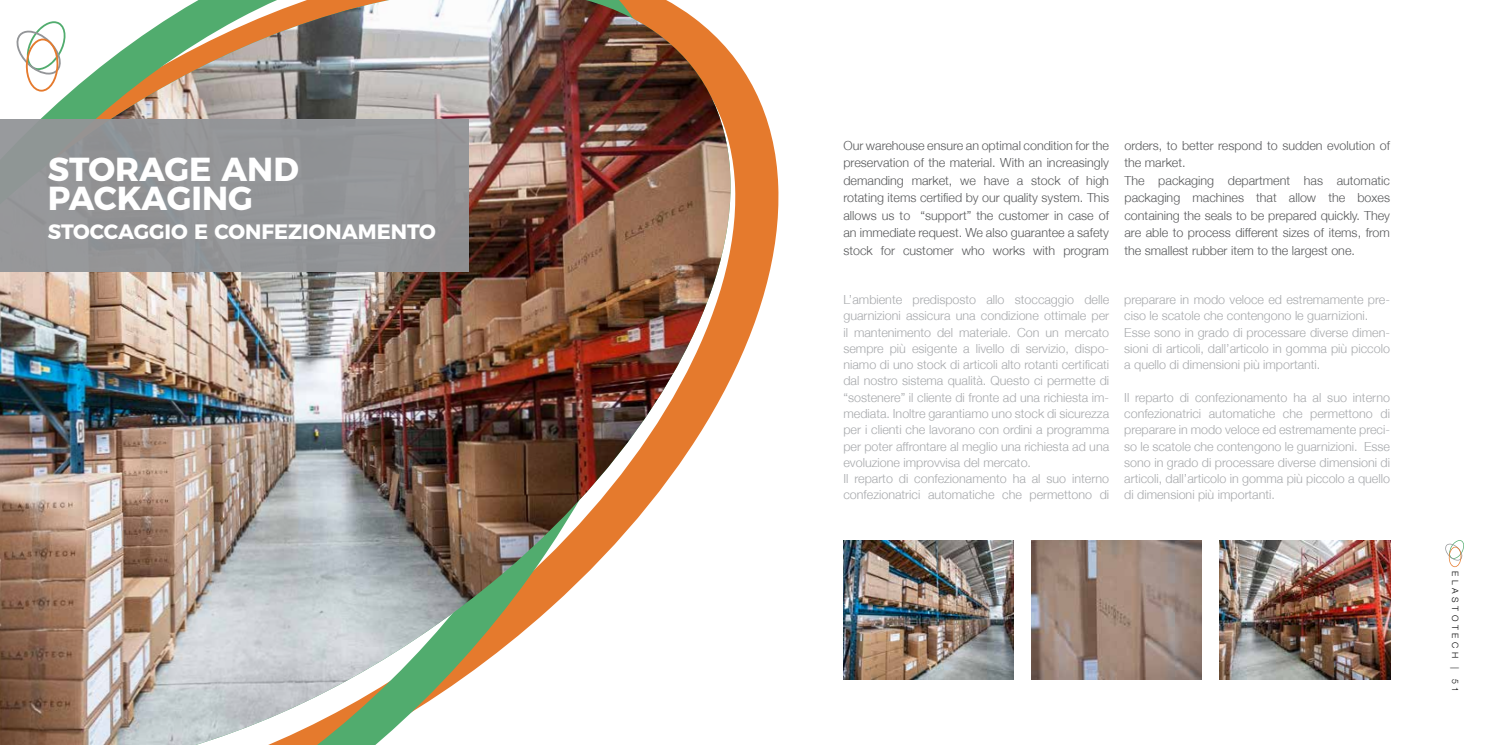
<style>
.page{position:relative;width:1489px;height:745px;background:#fff}
.page>*{position:absolute;margin:0;border:0;box-sizing:border-box;transform-origin:0 0}
.t1{font:700 33.25px/28.4px "Montserrat";color:#fff}
.t2{font:700 20.75px "Montserrat";color:#fff}
.t3{font:300 12.5px/16.2px "Helvetica Neue";color:#a7a9ac}
.t4{font:300 12.5px/17.5px "Helvetica Neue";color:#58595b;text-align:justify}
.t5{font:300 8.75px "Helvetica Neue LT Std";letter-spacing:.4em;color:#000}
</style>
<div class="page">
<svg style="left:1445px;top:540px;width:19px;height:26px"></svg>
<svg style="left:731px;top:53px;width:48px;height:325px;fill:#e57a2d"></svg>
<img style="left:0;top:0;width:731px;height:744px">
<div style="left:0;top:119px;width:469px;height:153px;background:#939598"></div>
<img style="left:843px;top:540px;width:170px;height:138px">
<img style="left:1031px;top:540px;width:170px;height:138px">
<img style="left:1219px;top:540px;width:170px;height:138px">
<h1 class="t1" style="left:48px;top:153px;width:252px">STORAGE AND<br>PACKAGING</h1>
<h2 class="t2" style="left:48px;top:214px;width:389px">STOCCAGGIO E CONFEZIONAMENTO</h2>
<p class="t4" style="left:843px;top:136px;width:267px">Our warehouse ensure an optimal condition for the preservation of the material. With an increasingly demanding market, we have a stock of high rotating items certified by our quality system. This allows us to “support” the customer in case of an immediate request. We also guarantee a safety stock for customer who works with program</p>
<p class="t4" style="left:1124px;top:136px;width:267px;text-align:left">orders, to better respond to sudden evolution of the market.<br>The packaging department has automatic packaging machines that allow the boxes containing the seals to be prepared quickly. They are able to process different sizes of items, from the smallest rubber item to the largest one.</p>
<p class="t3" style="left:843px;top:291px;width:267px">L’ambiente predisposto allo stoccaggio delle guarnizioni assicura una condizione ottimale per il mantenimento del materiale. Con un mercato sempre più esigente a livello di servizio, dispo&shy;niamo di uno stock di articoli alto rotanti certificati dal nostro sistema qualità. Questo ci permette di “sostenere” il cliente di fronte ad una richiesta im&shy;mediata. Inoltre garantiamo uno stock di sicurezza per i clienti che lavorano con ordini a programma per poter affrontare al meglio una richiesta ad una evoluzione improvvisa del mercato.<br>Il reparto di confezionamento ha al suo interno confezionatrici automatiche che permettono di</p>
<p class="t3" style="left:1124px;top:291px;width:267px">preparare in modo veloce ed estremamente pre&shy;ciso le scatole che contengono le guarnizioni.<br>Esse sono in grado di processare diverse dimen&shy;sioni di articoli, dall’articolo in gomma più piccolo a quello di dimensioni più importanti.</p>
<p class="t3" style="left:1124px;top:388px;width:267px;text-align:justify">Il reparto di confezionamento ha al suo interno confezionatrici automatiche che permettono di preparare in modo veloce ed estremamente preci&shy;so le scatole che contengono le guarnizioni. Esse sono in grado di processare diverse dimensioni di articoli, dall’articolo in gomma più piccolo a quello di dimensioni più importanti.</p>
<p class="t5" style="left:1460px;top:571px;width:122px;rotate:90deg">ELASTOTECH | 51</p>
</div>
